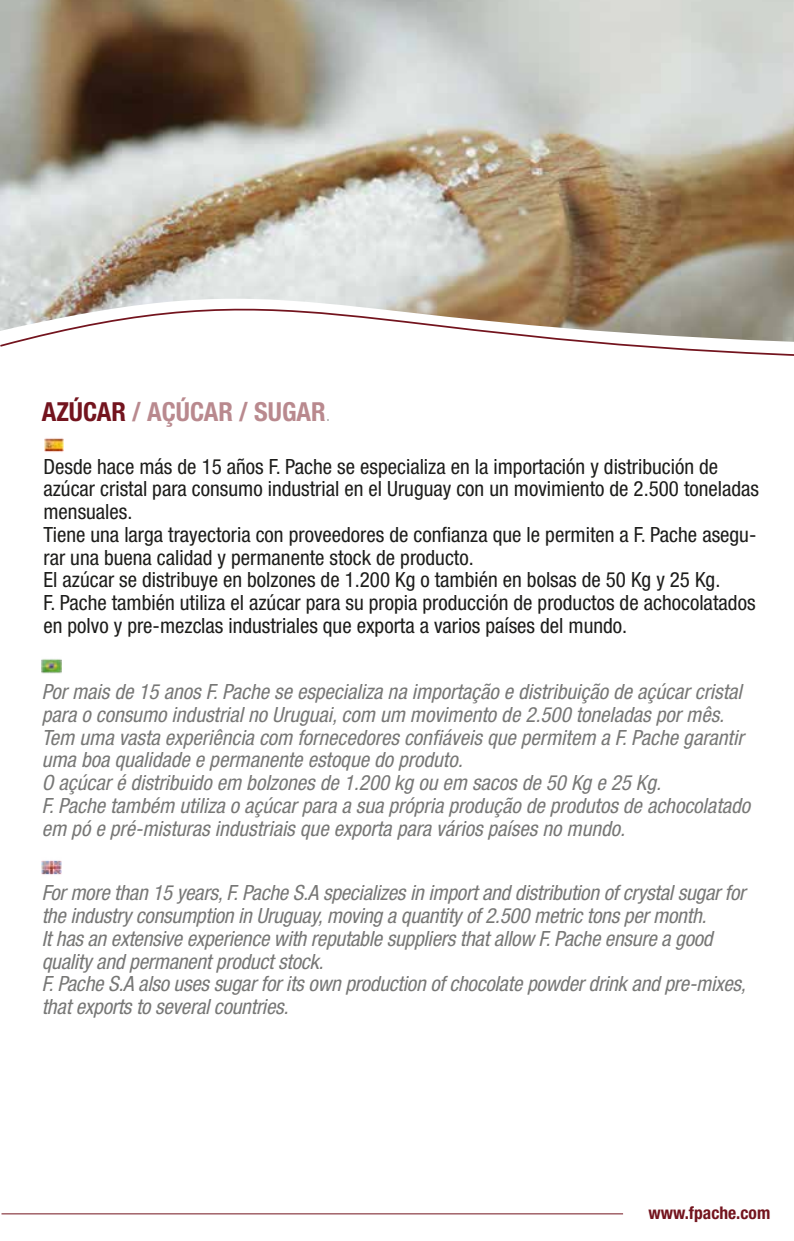
<style>
.page{position:relative;width:794px;height:1241px;background:#fff}
.page>*{position:absolute;margin:0;border:0;box-sizing:border-box;transform-origin:0 0}
.t1{font:700 condensed 26.25px "Helvetica Neue LT Std";color:rgb(115 20 30/.5)}
.t2{font:italic condensed 21px/22.8px "Helvetica Neue LT Std";color:rgb(29 29 27/.6)}
.t3{font:condensed 21px/22.8px "Helvetica Neue LT Std";color:#1d1d1b}
.t4{font:700 condensed 17.5px "Helvetica Neue LT Std";color:#73141e}
.s1{color:#73141e}
.s2{font-weight:100;font-size:19.25px;color:#706f70}
</style>
<div class="page">
<svg style="left:0;top:342px;width:794px;height:14px"></svg>
<img style="left:0;top:0;width:794px;height:342px">
<img style="left:42px;top:659px;width:20px;height:15px">
<img style="left:42px;top:860px;width:20px;height:15px">
<img style="left:44px;top:438px;width:20px;height:14px">
<p class="t1" style="left:42px;top:396px;width:290px"><span class="s1">AZÚCAR</span> / AÇÚCAR / SUGAR<span class="s2">.</span></p>
<p class="t3" style="left:43px;top:454px;width:717px">Desde hace más de 15 años F. Pache se especializa en la importación y distribución de azúcar cristal para consumo industrial en el Uruguay con un movimiento de 2.500 toneladas mensuales.<br>Tiene una larga trayectoria con proveedores de confianza que le permiten a F. Pache asegu&shy;rar una buena calidad y permanente stock de producto.<br>El azúcar se distribuye en bolzones de 1.200 Kg o también en bolsas de 50 Kg y 25 Kg.<br>F. Pache también utiliza el azúcar para su propia producción de productos de achocolatados en polvo y pre-mezclas industriales que exporta a varios países del mundo.</p>
<p class="t2" style="left:42px;top:680px;width:710px">Por mais de 15 anos F. Pache se especializa na importação e distribuição de açúcar cristal para o consumo industrial no Uruguai, com um movimento de 2.500 toneladas por mês.<br>Tem uma vasta experiência com fornecedores confiáveis que permitem a F. Pache garantir uma boa qualidade e permanente estoque do produto.<br>O açúcar é distribuido em bolzones de 1.200 kg ou em sacos de 50 Kg e 25 Kg.<br>F. Pache também utiliza o açúcar para a sua própria produção de produtos de achocolatado em pó e pré-misturas industriais que exporta para vários países no mundo.</p>
<p class="t2" style="left:42px;top:881px;width:705px">For more than 15 years, F. Pache S.A specializes in import and distribution of crystal sugar for the industry consumption in Uruguay, moving a quantity of 2.500 metric tons per month.<br>It has an extensive experience with reputable suppliers that allow F. Pache ensure a good quality and permanent product stock.<br>F. Pache S.A also uses sugar for its own production of chocolate powder drink and pre-mixes, that exports to several countries.</p>
<p class="t4" style="left:648px;top:1202px;width:123px">www.fpache.com</p>
</div>
